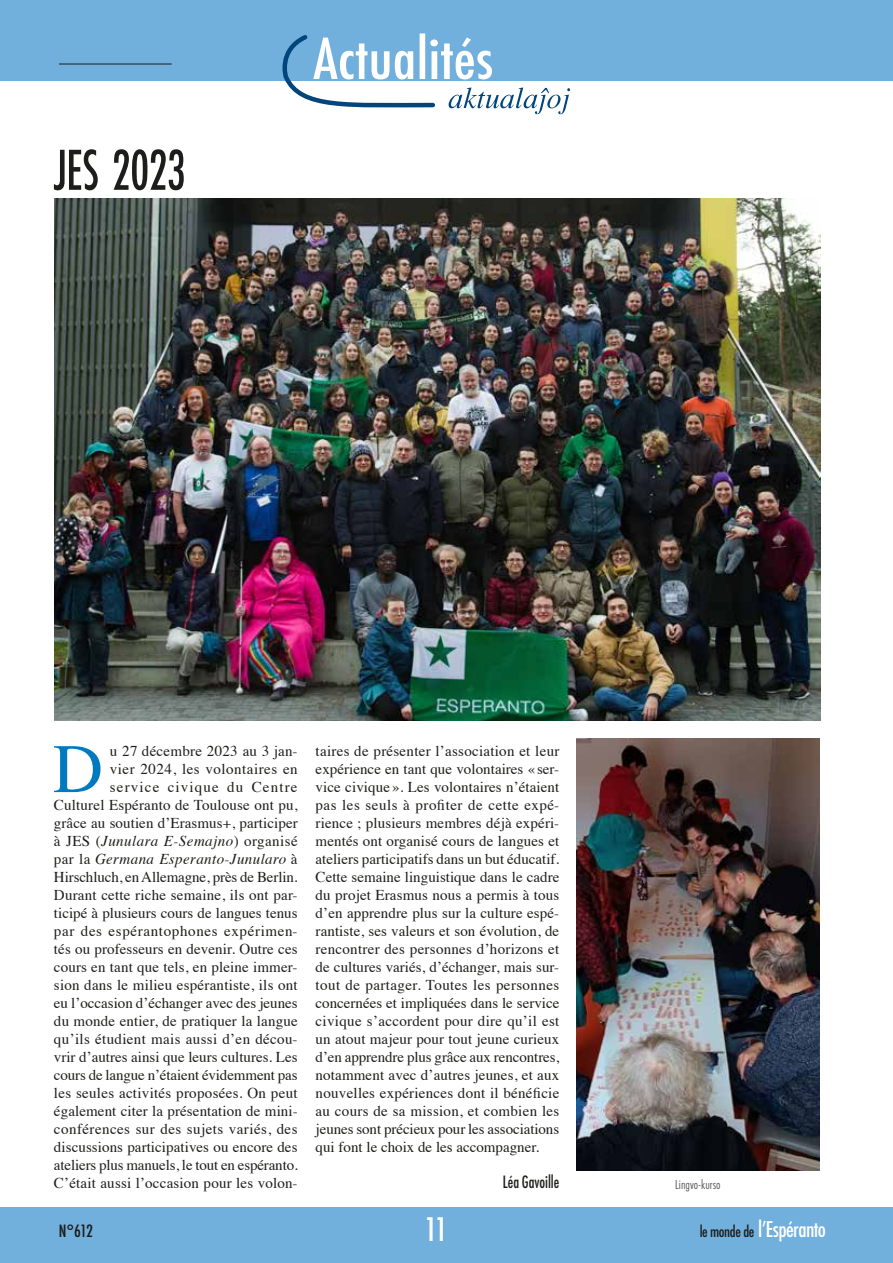
<style>
.page{position:relative;width:893px;height:1263px;background:#fff}
.page>*{position:absolute;margin:0;border:0;box-sizing:border-box;transform-origin:0 0}
.t1{font:69.45px "Times";color:#0079bf}
.t2{font:500 60px "Futura PT Cond";letter-spacing:-.02em;color:#1d1d1b;scale:.85 1}
.t3{font:500 condensed 31.5px "Futura";color:#fff}
.t4{font:500 condensed 21px "Futura";letter-spacing:-.03em;color:#fff}
.t5{font:500 condensed 16.5px "Futura";letter-spacing:-.005em;color:#1d1d1b;scale:.9 1}
.t6{font:500 condensed 16.5px "Futura";letter-spacing:-.005em;color:#1d1d1b}
.t7{font:15px/18px "Times";letter-spacing:.005em;color:#1d1d1b;text-align:right}
.t8{font:13.5px "Futura PT Cond";letter-spacing:.005em;color:#575756}
.s1{font-style:italic}
.s2{font-size:15px;color:#1d1d1b}
</style>
<div class="page">
<div style="left:5px;top:0;width:888px;height:81px;background:#71b0dc"></div>
<div style="left:0;top:1208px;width:893px;height:55px;background:#71b0dc"></div>
<hr style="left:59px;top:64px;width:113px;height:1px;background:#1d1d1b">
<svg style="left:282px;top:33px;width:288px;height:81px"></svg>
<div style="left:0;top:0;width:5px;height:81px;background:#71b0dc"></div>
<img style="left:54px;top:198px;width:767px;height:522px">
<img style="left:576px;top:738px;width:244px;height:432px">
<h2 class="t2" style="left:54px;top:135px;width:157px">JES 2023</h2>
<p class="t7" style="left:54px;top:741px;width:245px">u 27 décembre 2023 au 3 jan-<br>vier 2024, les volontaires en<br>service civique du Centre<br>Culturel Espéranto de Toulouse ont pu, grâce au soutien d’Erasmus+, participer à JES (<span class="s1">Junulara E-Semajno</span>) organisé par la <span class="s1">Germana Esperanto-Junularo</span> à Hirschluch, en Allemagne, près de Berlin.<br>Durant cette riche semaine, ils ont par&shy;ticipé à plusieurs cours de langues tenus par des espérantophones expérimen&shy;tés ou professeurs en devenir. Outre ces cours en tant que tels, en pleine immer&shy;sion dans le milieu espérantiste, ils ont eu l’occasion d’échanger avec des jeunes du monde entier, de pratiquer la langue qu’ils étudient mais aussi d’en décou&shy;vrir d’autres ainsi que leurs cultures. Les cours de langue n’étaient évidemment pas les seules activités proposées. On peut également citer la présentation de mini&shy;conférences sur des sujets variés, des discussions participatives ou encore des ateliers plus manuels, le tout en espéranto.<br>C’était aussi l’occasion pour les volon-</p>
<p class="t7" style="left:316px;top:741px;width:245px;text-align:justify">taires de présenter l’association et leur expérience en tant que volontaires «ser&shy;vice civique ». Les volontaires n’étaient pas les seuls à profiter de cette expé&shy;rience ; plusieurs membres déjà expéri&shy;mentés ont organisé cours de langues et ateliers participatifs dans un but éducatif.<br>Cette semaine linguistique dans le cadre du projet Erasmus nous a permis à tous d’en apprendre plus sur la culture espé&shy;rantiste, ses valeurs et son évolution, de rencontrer des personnes d’horizons et de cultures variés, d’échanger, mais sur&shy;tout de partager. Toutes les personnes concernées et impliquées dans le service civique s’accordent pour dire qu’il est un atout majeur pour tout jeune curieux d’en apprendre plus grâce aux rencontres, notamment avec d’autres jeunes, et aux nouvelles expériences dont il bénéficie au cours de sa mission, et combien les jeunes sont précieux pour les associations qui font le choix de les accompagner.</p>
<h1 class="t1" style="left:53px;top:704px;width:52px">D</h1>
<p class="t5" style="left:503px;top:1171px;width:64px">Léa Gavoille</p>
<p class="t8" style="left:675px;top:1177px;width:47px">Lingvo-kurso</p>
<p class="t6" style="left:59px;top:1220px;width:35px">N°612</p>
<h3 class="t3" style="left:424px;top:1209px;width:25px">11</h3>
<h3 class="t4" style="left:700px;top:1216px;width:128px"><span class="s2">le monde de</span> l’Espéranto</h3>
</div>
